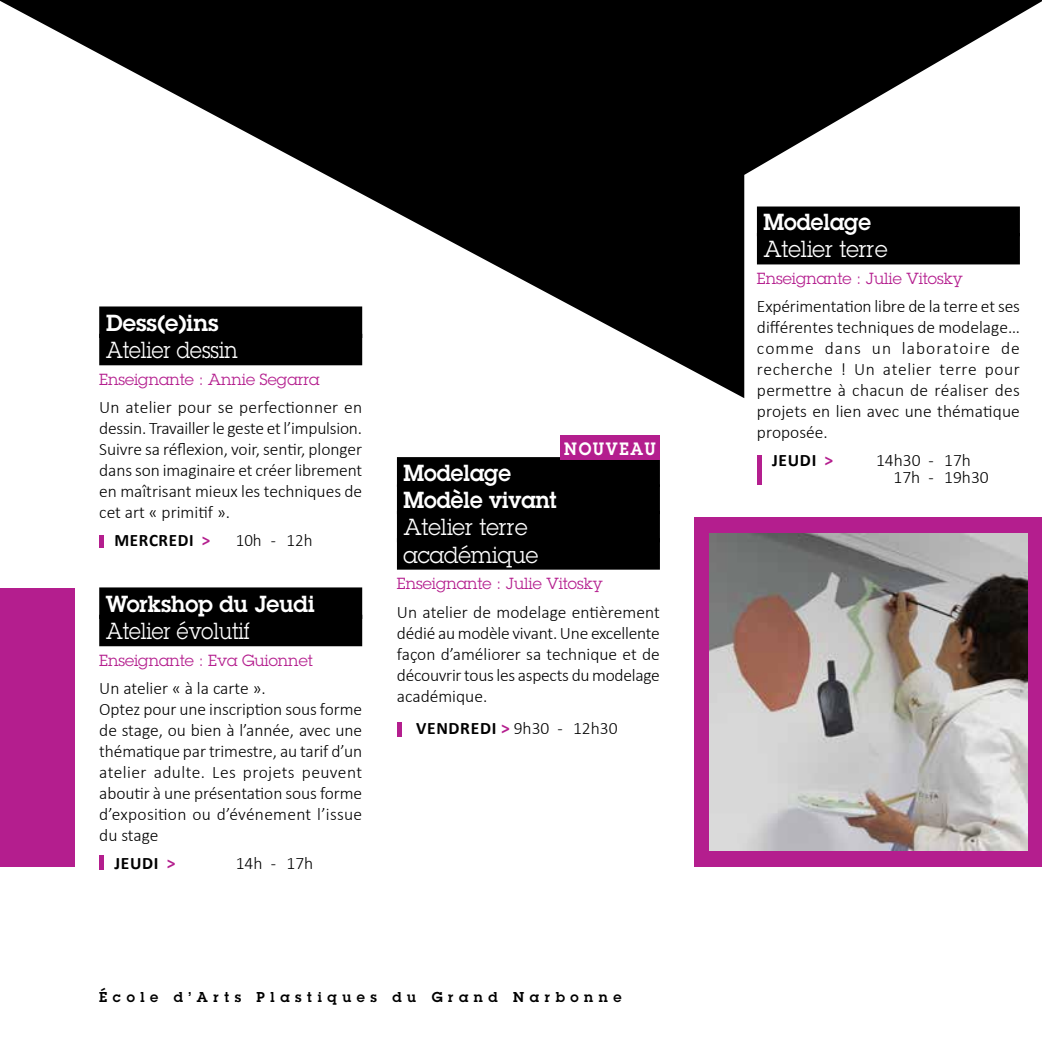
<style>
.page{position:relative;width:1042px;height:1042px;background:#fff}
.page>*{position:absolute;margin:0;border:0;box-sizing:border-box;transform-origin:0 0}
.t1{font:22.75px/27.3px "Lubalin Graph Std";color:#fff;scale:.95 1}
.t2{font:22.75px "Lubalin Graph Std";color:#fff;scale:.89 1}
.t3{font:600 22.75px "Lubalin Graph Std";color:#fff;scale:.95 1}
.t4{font:600 22.75px "Lubalin Graph Std";color:#fff}
.t5{font:300 17.5px/21px "Calibri";color:#000;text-align:justify}
.t6{font:700 17.5px "Calibri";letter-spacing:.04em;color:#000}
.t7{font:600 17.5px "Lubalin Graph Std";letter-spacing:.1em;color:#fff;scale:.92 1}
.t8{font:700 17.5px "Calibri";color:#b41e8e}
.t9{font:15.75px "Lubalin Graph Std";color:#b41e8e}
.t10{font:600 14px "Lubalin Graph Std";letter-spacing:.4em;color:#000}
.s1{color:#b41e8e}
.s2{font-weight:700}
.s3{font-weight:700;color:#b41e8e}
</style>
<div class="page">
<svg style="left:0;top:0;width:1042px;height:398px"></svg>
<div style="left:99px;top:587px;width:263px;height:32px;background:#000"></div>
<div style="left:99px;top:615px;width:263px;height:31px;background:#000"></div>
<div style="left:99px;top:855px;width:5px;height:15px;background:#b41e8e"></div>
<div style="left:0;top:588px;width:74px;height:279px;background:#b41e8e"></div>
<div style="left:99px;top:306px;width:263px;height:32px;background:#000"></div>
<div style="left:99px;top:334px;width:263px;height:31px;background:#000"></div>
<div style="left:99px;top:535px;width:5px;height:12px;background:#b41e8e"></div>
<div style="left:694px;top:517px;width:348px;height:350px;background:#b41e8e"></div>
<div style="left:757px;top:206px;width:263px;height:30px;background:#000"></div>
<div style="left:757px;top:233px;width:263px;height:31px;background:#000"></div>
<div style="left:757px;top:455px;width:5px;height:30px;background:#b41e8e"></div>
<img style="left:709px;top:533px;width:318px;height:318px">
<div style="left:397px;top:457px;width:263px;height:30px;background:#000"></div>
<div style="left:397px;top:484px;width:263px;height:30px;background:#000"></div>
<div style="left:397px;top:511px;width:263px;height:31px;background:#000"></div>
<div style="left:397px;top:538px;width:263px;height:32px;background:#000"></div>
<div style="left:397px;top:721px;width:5px;height:15px;background:#b41e8e"></div>
<div style="left:560px;top:435px;width:100px;height:24px;background:#b41e8e"></div>
<h1 class="t4" style="left:106px;top:308px;width:114px">Dess(e)ins</h1>
<h1 class="t2" style="left:106px;top:336px;width:149px">Atelier dessin</h1>
<p class="t9" style="left:99px;top:369px;width:222px">Enseignante : Annie Segarra</p>
<p class="t5" style="left:99px;top:397px;width:264px">Un atelier pour se perfectionner en dessin. Travailler le geste et l’impulsion.<br>Suivre sa réflexion, voir, sentir, plonger dans son imaginaire et créer librement en maîtrisant mieux les techniques de cet art « primitif ».</p>
<p class="t6" style="left:114px;top:528px;width:97px">MERCREDI <span class="s1">&gt;</span></p>
<p class="t5" style="left:236px;top:529px;width:78px">10h - 12h</p>
<h1 class="t4" style="left:106px;top:589px;width:210px">Workshop du Jeudi</h1>
<h1 class="t2" style="left:106px;top:617px;width:163px">Atelier évolutif</h1>
<p class="t9" style="left:99px;top:650px;width:215px">Enseignante : Eva Guionnet</p>
<p class="t5" style="left:99px;top:677px;width:264px;text-align:left">Un atelier « à la carte ».<br>Optez pour une inscription sous forme de stage, ou bien à l’année, avec une thématique par trimestre, au tarif d’un atelier adulte. Les projets peuvent aboutir à une présentation sous forme d’exposition ou d’événement l’issue du stage</p>
<p class="t6" style="left:114px;top:851px;width:10px">JEUdi</p>
<p class="t8" style="left:167px;top:851px;width:10px">&gt;</p>
<p class="t5" style="left:236px;top:852px;width:79px">14h - 17h</p>
<h1 class="t3" style="left:763px;top:207px;width:115px">Modelage</h1>
<h1 class="t1" style="left:764px;top:235px;width:132px">Atelier terre</h1>
<p class="t9" style="left:757px;top:268px;width:207px">Enseignante : Julie Vitosky</p>
<p class="t5" style="left:757px;top:296px;width:264px">Expérimentation libre de la terre et ses différentes techniques de modelage… comme dans un laboratoire de recherche ! Un atelier terre pour permettre à chacun de réaliser des projets en lien avec une thématique proposée.</p>
<p class="t6" style="left:772px;top:449px;width:63px">jeudi <span class="s1">&gt;</span></p>
<p class="t5" style="left:876px;top:449px;width:97px">14h30 - 17h</p>
<p class="t7" style="left:564px;top:437px;width:101px">NOUVEAU</p>
<h1 class="t3" style="left:403px;top:457px;width:115px">Modelage</h1>
<p class="t5" style="left:893px;top:467px;width:97px">17h - 19h30</p>
<h1 class="t3" style="left:403px;top:485px;width:163px">Modèle vivant</h1>
<h1 class="t1" style="left:403px;top:513px;width:143px">Atelier terre académique</h1>
<p class="t9" style="left:397px;top:573px;width:207px">Enseignante : Julie Vitosky</p>
<p class="t5" style="left:397px;top:601px;width:264px">Un atelier de modelage entièrement dédié au modèle vivant. Une excellente façon d’améliorer sa technique et de découvrir tous les aspects du modelage académique.</p>
<p class="t5" style="left:416px;top:717px;width:203px"><span class="s2">VENDREDI</span> <span class="s3">&gt;</span> 9h30 - 12h30</p>
<p class="t10" style="left:99px;top:988px;width:524px">École d’Arts Plastiques du Grand Narbonne</p>
</div>
